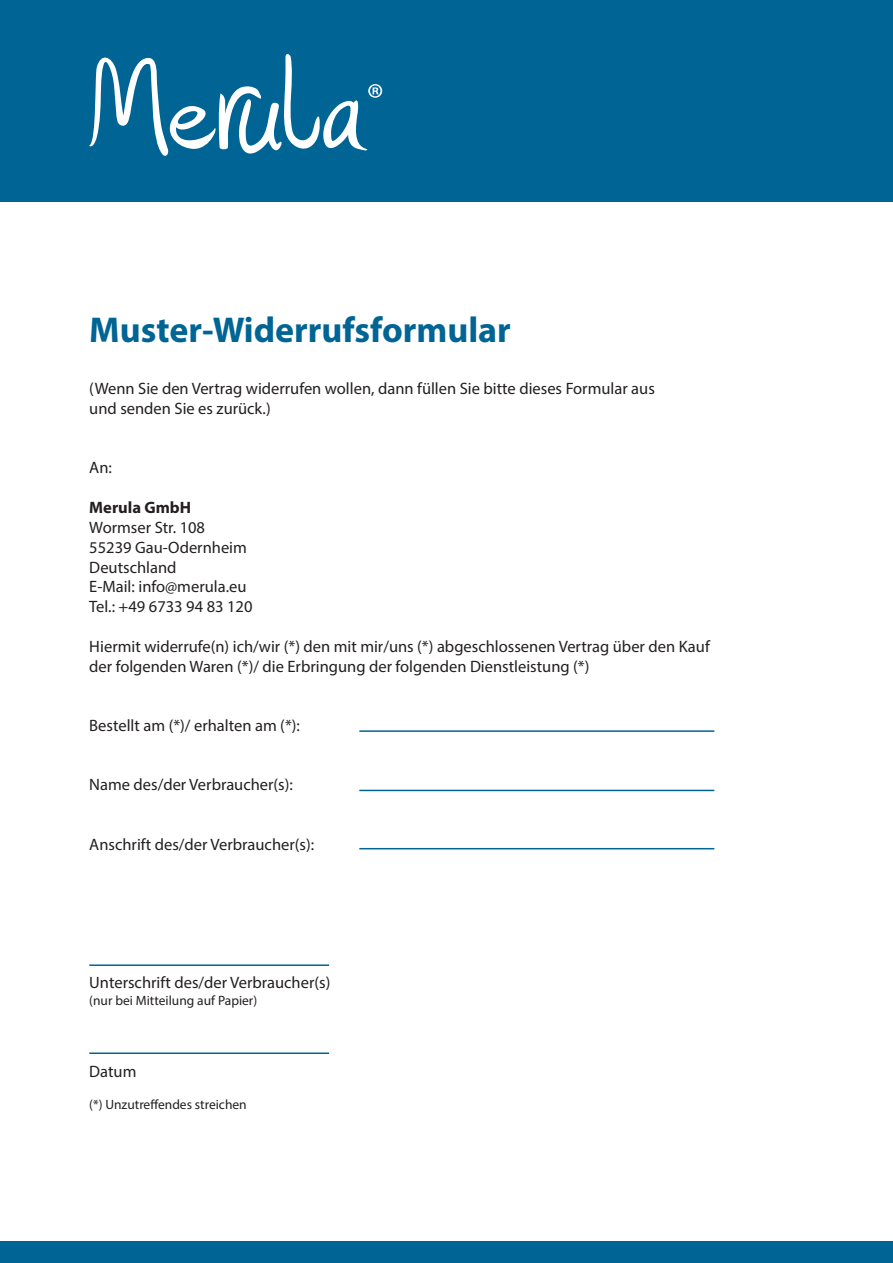
<style>
.page{position:relative;width:893px;height:1263px;background:#fff}
.page>*{position:absolute;margin:0;border:0;box-sizing:border-box;transform-origin:0 0}
.t1{font:700 36px "Myriad Pro";color:#006594}
.t2{font:16.5px/19.8px "Myriad Pro";color:#231f20}
.t3{font:700 16.5px "Myriad Pro";color:#231f20}
.t4{font:13.5px "Myriad Pro";color:#231f20}
</style>
<div class="page">
<div style="left:0;top:1242px;width:893px;height:21px;background:#006594"></div>
<div style="left:0;top:0;width:893px;height:202px;background:#006594"></div>
<svg style="left:89px;top:54px;width:293px;height:102px"></svg>
<hr style="left:89px;top:1052px;width:240px;height:2px;background:#006594">
<hr style="left:359px;top:730px;width:355px;height:2px;background:#006594">
<hr style="left:359px;top:790px;width:355px;height:1px;background:#006594">
<hr style="left:359px;top:848px;width:355px;height:1px;background:#006594">
<hr style="left:89px;top:964px;width:240px;height:2px;background:#006594">
<p class="t1" style="left:89px;top:306px;width:423px">Muster-Widerrufsformular</p>
<p class="t2" style="left:89px;top:379px;width:567px">(Wenn Sie den Vertrag widerrufen wollen, dann füllen Sie bitte dieses Formular aus und senden Sie es zurück.)</p>
<p class="t2" style="left:89px;top:458px;width:24px">An:</p>
<p class="t3" style="left:89px;top:497px;width:103px">Merula GmbH</p>
<p class="t2" style="left:89px;top:517px;width:117px">Wormser Str. 108</p>
<p class="t2" style="left:89px;top:537px;width:159px">55239 Gau-Odernheim</p>
<p class="t2" style="left:89px;top:557px;width:89px">Deutschland</p>
<p class="t2" style="left:89px;top:577px;width:159px">E-Mail: info@merula.eu</p>
<p class="t2" style="left:89px;top:596px;width:165px">Tel.: +49 6733 94 83 120</p>
<p class="t2" style="left:89px;top:636px;width:622px">Hiermit widerrufe(n) ich/wir (*) den mit mir/uns (*) abgeschlossenen Vertrag über den Kauf der folgenden Waren (*)/ die Erbringung der folgenden Dienstleistung (*)</p>
<p class="t2" style="left:89px;top:715px;width:212px">Bestellt am (*)/ erhalten am (*):</p>
<p class="t2" style="left:89px;top:775px;width:205px">Name des/der Verbraucher(s):</p>
<p class="t2" style="left:89px;top:834px;width:226px">Anschrift des/der Verbraucher(s):</p>
<p class="t2" style="left:89px;top:973px;width:243px">Unterschrift des/der Verbraucher(s)</p>
<p class="t4" style="left:89px;top:992px;width:169px">(nur bei Mitteilung auf Papier)</p>
<p class="t2" style="left:89px;top:1061px;width:49px">Datum</p>
<p class="t4" style="left:89px;top:1096px;width:159px">(*) Unzutreffendes streichen</p>
</div>
